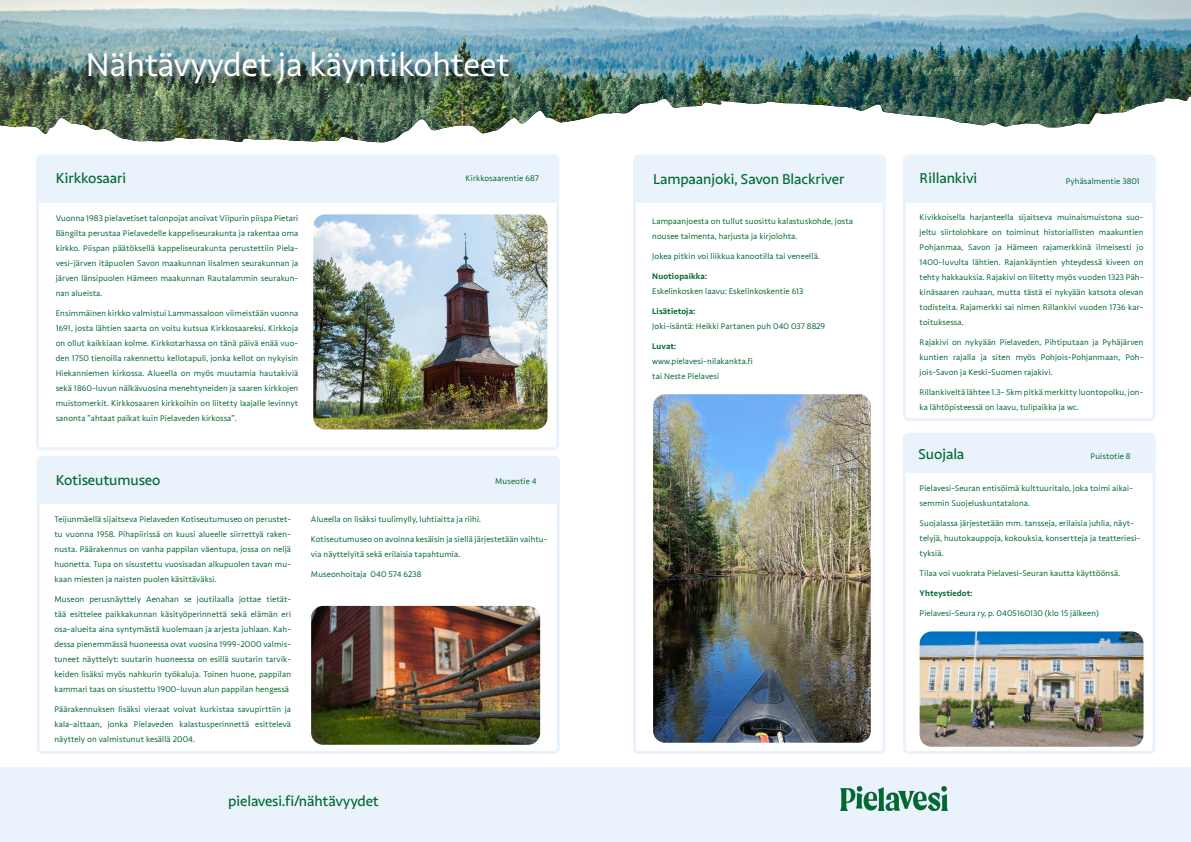
<style>
.page{position:relative;width:1191px;height:842px;background:#fff}
.page>*{position:absolute;margin:0;border:0;box-sizing:border-box;transform-origin:0 0}
.t1{font:32px "Highgate";letter-spacing:-.005em;color:#fff}
.t2{font:500 14px "Highgate";color:#00692f}
.t3{font:8px/15px "Highgate";letter-spacing:.02em;color:#00692f;text-align:justify}
.t4{font:700 8px "Highgate";letter-spacing:.02em;color:#00692f}
</style>
<div class="page">
<div style="left:37px;top:456px;width:523px;height:298px;border:3px solid #eaf3fc;border-radius:4px"></div>
<img style="left:311px;top:606px;width:229px;height:139px">
<div style="left:36px;top:155px;width:523px;height:295px;border:3px solid #eaf3fc;border-radius:4px"></div>
<div style="left:38px;top:156px;width:520px;height:45px;background:#eaf3fc;border-radius:4px"></div>
<div style="left:36px;top:155px;width:523px;height:48px;border:3px solid #eaf3fc;border-radius:4px"></div>
<img style="left:313px;top:214px;width:234px;height:215px">
<div style="left:0;top:767px;width:1191px;height:75px;background:#eaf3fc"></div>
<img style="left:840px;top:787px;width:108px;height:24px">
<img style="left:954px;top:0;width:237px;height:128px">
<img style="left:0;top:0;width:954px;height:142px">
<div style="left:38px;top:457px;width:520px;height:45px;background:#eaf3fc;border-radius:4px"></div>
<div style="left:37px;top:456px;width:523px;height:48px;border:3px solid #eaf3fc;border-radius:4px"></div>
<div style="left:633px;top:155px;width:252px;height:599px;border:3px solid #eaf3fc;border-radius:4px"></div>
<div style="left:903px;top:155px;width:252px;height:266px;border:3px solid #eaf3fc;border-radius:4px"></div>
<div style="left:634px;top:156px;width:250px;height:45px;background:#eaf3fc;border-radius:4px"></div>
<div style="left:633px;top:155px;width:252px;height:48px;border:3px solid #eaf3fc;border-radius:4px"></div>
<div style="left:904px;top:156px;width:250px;height:45px;background:#eaf3fc;border-radius:4px"></div>
<div style="left:903px;top:155px;width:252px;height:48px;border:3px solid #eaf3fc;border-radius:4px"></div>
<div style="left:903px;top:433px;width:252px;height:321px;border:3px solid #eaf3fc;border-radius:4px"></div>
<div style="left:904px;top:434px;width:250px;height:37px;background:#eaf3fc;border-radius:4px"></div>
<div style="left:903px;top:433px;width:252px;height:40px;border:3px solid #eaf3fc;border-radius:4px"></div>
<div style="left:88px;top:52px;width:431px;height:41px;background:#000;opacity:.75"></div>
<img style="left:919px;top:631px;width:224px;height:116px">
<img style="left:653px;top:394px;width:217px;height:349px">
<h1 class="t1" style="left:86px;top:44px;width:425px">Nähtävyydet ja käyntikohteet</h1>
<h2 class="t2" style="left:56px;top:169px;width:72px">Kirkkosaari</h2>
<p class="t3" style="left:56px;top:211px;width:244px">Vuonna 1983 pielavetiset talonpojat anoivat Viipurin piispa Pietari Bängilta perustaa Pielavedelle kappeliseurakunta ja rakentaa oma kirkko. Piispan päätöksellä kappeliseurakunta perustettiin Piela&shy;vesi-järven itäpuolen Savon maakunnan Iisalmen seurakunnan ja järven länsipuolen Hämeen maakunnan Rautalammin seurakun&shy;nan alueista.</p>
<p class="t3" style="left:56px;top:306px;width:244px">Ensimmäinen kirkko valmistui Lammassaloon viimeistään vuonna 1691, josta lähtien saarta on voitu kutsua Kirkkosaareksi. Kirkkoja on ollut kaikkiaan kolme. Kirkkotarhassa on tänä päivä enää vuo&shy;den 1750 tienoilla rakennettu kellotapuli, jonka kellot on nykyisin Hiekanniemen kirkossa. Alueella on myös muutamia hautakiviä sekä 1860-luvun nälkävuosina menehtyneiden ja saaren kirkkojen muistomerkit. Kirkkosaaren kirkkoihin on liitetty laajalle levinnyt sanonta ”ahtaat paikat kuin Pielaveden kirkossa”.</p>
<h2 class="t2" style="left:56px;top:471px;width:106px">Kotiseutumuseo</h2>
<p class="t3" style="left:54px;top:511px;width:238px">Teijunmäellä sijaitseva Pielaveden Kotiseutumuseo on perustet&shy;tu vuonna 1958. Pihapiirissä on kuusi alueelle siirrettyä raken&shy;nusta. Päärakennus on vanha pappilan väentupa, jossa on neljä huonetta. Tupa on sisustettu vuosisadan alkupuolen tavan mu&shy;kaan miesten ja naisten puolen käsittäväksi.</p>
<p class="t3" style="left:54px;top:591px;width:238px">Museon perusnäyttely Aenahan se joutilaalla jottae tietät&shy;tää esittelee paikkakunnan käsityöperinnettä sekä elämän eri osa-alueita aina syntymästä kuolemaan ja arjesta juhlaan. Kah&shy;dessa pienemmässä huoneessa ovat vuosina 1999-2000 valmis&shy;tuneet näyttelyt: suutarin huoneessa on esillä suutarin tarvik&shy;keiden lisäksi myös nahkurin työkaluja. Toinen huone, pappilan kammari taas on sisustettu 1900-luvun alun pappilan hengessä</p>
<p class="t3" style="left:54px;top:701px;width:238px">Päärakennuksen lisäksi vieraat voivat kurkistaa savupirttiin ja kala-aittaan, jonka Pielaveden kalastusperinnettä esittelevä näyttely on valmistunut kesällä 2004.</p>
<h2 class="t2" style="left:653px;top:170px;width:193px">Lampaanjoki, Savon Blackriver</h2>
<h2 class="t2" style="left:919px;top:169px;width:59px">Rillankivi</h2>
<p class="t3" style="left:652px;top:214px;width:202px">Lampaanjoesta on tullut suosittu kalastuskohde, josta nousee taimenta, harjusta ja kirjolohta.</p>
<p class="t3" style="left:652px;top:249px;width:169px">Jokea pitkin voi liikkua kanootilla tai veneellä.</p>
<p class="t4" style="left:652px;top:271px;width:56px">Nuotiopaikka:</p>
<p class="t3" style="left:652px;top:284px;width:153px">Eskelinkosken laavu: Eskelinkoskentie 613</p>
<p class="t4" style="left:652px;top:306px;width:44px">Lisätietoja:</p>
<p class="t3" style="left:652px;top:319px;width:174px">Joki-isäntä: Heikki Partanen puh 040 037 8829</p>
<p class="t4" style="left:652px;top:341px;width:25px">Luvat:</p>
<p class="t3" style="left:652px;top:354px;width:102px">www.pielavesi-nilakankta.fi tai Neste Pielavesi</p>
<p class="t3" style="left:465px;top:171px;width:75px">Kirkkosaarentie 687</p>
<p class="t3" style="left:1065px;top:174px;width:76px">Pyhäsalmentie 3801</p>
<p class="t3" style="left:919px;top:210px;width:225px">Kivikkoisella harjanteella sijaitseva muinaismuistona suo&shy;jeltu siirtolohkare on toiminut historiallisten maakuntien Pohjanmaa, Savon ja Hämeen rajamerkkinä ilmeisesti jo 1400-luvulta lähtien. Rajankäyntien yhteydessä kiveen on tehty hakkauksia. Rajakivi on liitetty myös vuoden 1323 Päh&shy;kinäsaaren rauhaan, mutta tästä ei nykyään katsota olevan todisteita. Rajamerkki sai nimen Rillankivi vuoden 1736 kar&shy;toituksessa.</p>
<p class="t3" style="left:919px;top:335px;width:225px">Rajakivi on nykyään Pielaveden, Pihtiputaan ja Pyhäjärven kuntien rajalla ja siten myös Pohjois-Pohjanmaan, Poh&shy;jois-Savon ja Keski-Suomen rajakivi.</p>
<p class="t3" style="left:919px;top:385px;width:225px">Rillankiveltä lähtee 1.3- 5km pitkä merkitty luontopolku, jon&shy;ka lähtöpisteessä on laavu, tulipaikka ja wc.</p>
<h2 class="t2" style="left:918px;top:445px;width:48px">Suojala</h2>
<p class="t3" style="left:919px;top:481px;width:215px">Pielavesi-Seuran entisöimä kulttuuritalo, joka toimi aikai&shy;semmin Suojeluskuntatalona.</p>
<p class="t3" style="left:919px;top:516px;width:222px;text-align:left">Suojalassa järjestetään mm. tansseja, erilaisia juhlia, näyt&shy;telyjä, huutokauppoja, kokouksia, konsertteja ja teatteriesi&shy;tyksiä.</p>
<p class="t3" style="left:919px;top:566px;width:202px">Tilaa voi vuokrata Pielavesi-Seuran kautta käyttöönsä.</p>
<p class="t4" style="left:919px;top:588px;width:54px">Yhteystiedot:</p>
<p class="t3" style="left:919px;top:606px;width:181px">Pielavesi-Seura ry, p. 0405160130 (klo 15 jälkeen)</p>
<p class="t3" style="left:1090px;top:449px;width:42px">Puistotie 8</p>
<p class="t3" style="left:495px;top:474px;width:43px">Museotie 4</p>
<p class="t3" style="left:311px;top:511px;width:172px">Alueella on lisäksi tuulimylly, luhtiaitta ja riihi.</p>
<p class="t3" style="left:311px;top:531px;width:238px">Kotiseutumuseo on avoinna kesäisin ja siellä järjestetään vaihtu&shy;via näyttelyitä sekä erilaisia tapahtumia.</p>
<p class="t3" style="left:311px;top:566px;width:112px">Museonhoitaja 040 574 6238</p>
<h2 class="t2" style="left:228px;top:792px;width:152px">pielavesi.fi/nähtävyydet</h2>
</div>
